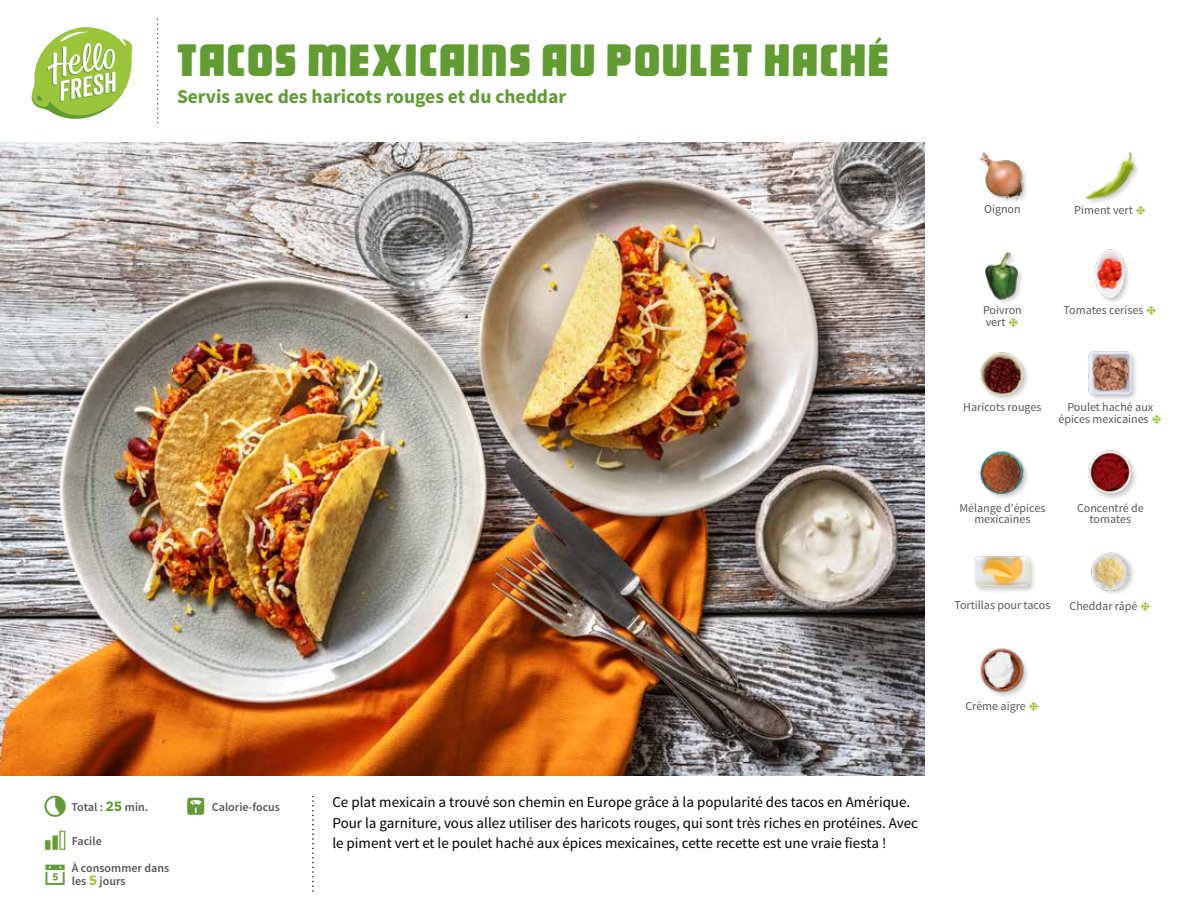
<style>
.page{position:relative;width:1188px;height:918px;background:#fff}
.page>*{position:absolute;margin:0;border:0;box-sizing:border-box;transform-origin:0 0}
.t1{font:45px "Pacifico";letter-spacing:.005em;color:#619b31}
.t2{font:700 19.5px "Source Sans Pro";color:#619b31}
.t3{font:15px/20.5px "Source Sans Pro";color:#000}
.t4{font:12px/10.5px "Source Sans Pro";color:#575756;text-align:center}
.t5{font:600 12px/12.9px "Source Sans Pro";color:#575756}
.s1{font-family:"Gotham";font-weight:700;font-size:13.5px;color:#619b31}
.s2{font-family:"Gotham";font-weight:700;font-size:13.5px;color:#9ac43a}
</style>
<div class="page">
<svg style="left:31px;top:27px;width:102px;height:92px"></svg>
<img style="left:0;top:142px;width:925px;height:634px">
<div style="left:1086px;top:151px;width:55px;height:54px;background:#000;opacity:.2"></div>
<img style="left:1086px;top:151px;width:49px;height:49px">
<img style="left:1088px;top:351px;width:48px;height:49px">
<img style="left:1094px;top:249px;width:34px;height:54px">
<img style="left:1088px;top:450px;width:48px;height:49px">
<img style="left:1091px;top:552px;width:43px;height:42px">
<img style="left:979px;top:152px;width:48px;height:49px">
<img style="left:980px;top:352px;width:48px;height:48px">
<img style="left:979px;top:451px;width:49px;height:47px">
<div style="left:973px;top:556px;width:64px;height:38px;background:#000;opacity:.2"></div>
<img style="left:973px;top:556px;width:57px;height:38px">
<img style="left:980px;top:648px;width:48px;height:48px">
<img style="left:985px;top:252px;width:37px;height:51px">
<h1 class="t1" style="left:177px;top:37px;width:715px">TACOS MEXICAINS AU POULET HACHÉ</h1>
<h2 class="t2" style="left:177px;top:84px;width:391px">Servis avec des haricots rouges et du cheddar</h2>
<p class="t5" style="left:71px;top:801px;width:78px">Total : <span class="s1">25</span> min.</p>
<p class="t5" style="left:212px;top:801px;width:70px">Calorie-focus</p>
<p class="t5" style="left:72px;top:835px;width:31px">Facile</p>
<p class="t5" style="left:72px;top:862px;width:99px">À consommer dans les <span class="s2">5</span> jours</p>
<p class="t3" style="left:332px;top:792px;width:587px">Ce plat mexicain a trouvé son chemin en Europe grâce à la popularité des tacos en Amérique.<br>Pour la garniture, vous allez utiliser des haricots rouges, qui sont très riches en protéines. Avec le piment vert et le poulet haché aux épices mexicaines, cette recette est une vraie fiesta !</p>
<p class="t4" style="left:984px;top:204px;width:38px">Oignon</p>
<p class="t4" style="left:1074px;top:205px;width:60px">Piment vert</p>
<p class="t4" style="left:983px;top:305px;width:40px">Poivron</p>
<p class="t4" style="left:1064px;top:305px;width:81px">Tomates cerises</p>
<p class="t4" style="left:986px;top:317px;width:21px">vert</p>
<p class="t4" style="left:963px;top:402px;width:80px">Haricots rouges</p>
<p class="t4" style="left:1058px;top:401px;width:96px;line-height:12px;text-align:left;text-indent:9px">Poulet haché aux épices mexicaines</p>
<p class="t4" style="left:959px;top:503px;width:88px">Mélange d'épices mexicaines</p>
<p class="t4" style="left:1077px;top:503px;width:68px">Concentré de tomates</p>
<p class="t4" style="left:954px;top:600px;width:97px">Tortillas pour tacos</p>
<p class="t4" style="left:1070px;top:601px;width:69px">Cheddar râpé</p>
<p class="t4" style="left:965px;top:701px;width:62px">Crème aigre</p>
</div>
